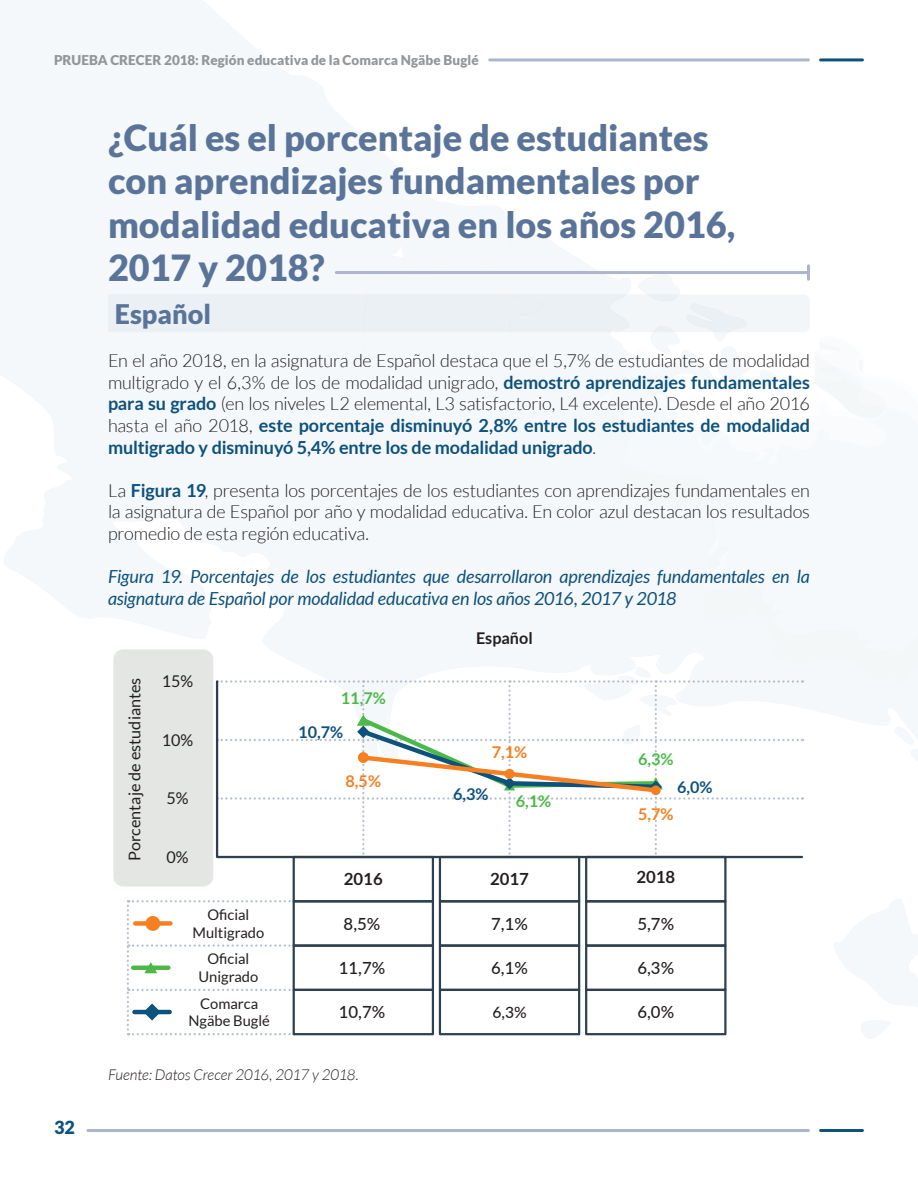
<style>
.page{position:relative;width:918px;height:1188px;background:#fff}
.page>*{position:absolute;margin:0;border:0;box-sizing:border-box;transform-origin:0 0}
.Títulos{font:900 36px/43.2px "Lato";color:#5a7499}
.Materias{font:900 27px "Lato";color:#5a7499}
.Cuerpos_de_texto_1_c{font:300 18px/21.6px "Lato";letter-spacing:-.01em;color:#231f20;text-align:justify}
.Figuras{font:italic 18px/21.6px "Lato";letter-spacing:-.01em;color:#0d517d}
.t1{font:900 18px "Lato";color:#0d517d}
.t2{font:500 16.8px "Lato";color:#231f20}
.t3{font:700 16.8px "Lato";color:#231f20}
.t4{font:16.2px "Lato";color:#231f20}
.t5{font:700 16.2px "Lato";color:#0d517d}
.t6{font:700 16.2px "Lato";color:#4cb848}
.t7{font:700 16.2px "Lato";color:#f57f21}
.t8{font:700 16.2px "Lato";color:#231f20}
.t9{font:500 15.6px "Lato";color:#231f20}
.Fuentes_Tablas_figur{font:italic 300 15px "Lato";letter-spacing:-.01em;color:#231f20}
.t10{font:14.7px/17.7px "Lato";color:#231f20;text-align:center}
.t11{font:900 13.5px "Lato";letter-spacing:.005em;color:#939598}
.s1{font-weight:700;color:#0d517d}
</style>
<div class="page">
<hr style="left:88px;top:1129px;width:720px;height:3px;background:#adb5ca">
<hr style="left:490px;top:58px;width:318px;height:3px;background:#adb5ca">
<hr style="left:821px;top:58px;width:41px;height:3px;background:#0d517d">
<hr style="left:821px;top:1129px;width:41px;height:3px;background:#0d517d">
<div style="left:113px;top:649px;width:100px;height:238px;background:#e4e6e4;border-radius:10px"></div>
<svg style="left:127px;top:900px;width:166px;height:135px"></svg>
<div style="left:293px;top:856px;width:141px;height:46px;border:2px solid #2e404f"></div>
<div style="left:439px;top:856px;width:141px;height:46px;border:2px solid #2e404f"></div>
<div style="left:585px;top:856px;width:142px;height:46px;border:2px solid #2e404f"></div>
<div style="left:293px;top:900px;width:141px;height:47px;border:2px solid #2e404f"></div>
<div style="left:439px;top:900px;width:141px;height:47px;border:2px solid #2e404f"></div>
<div style="left:585px;top:900px;width:142px;height:47px;border:2px solid #2e404f"></div>
<div style="left:293px;top:944px;width:141px;height:47px;border:2px solid #2e404f"></div>
<div style="left:439px;top:944px;width:141px;height:47px;border:2px solid #2e404f"></div>
<div style="left:585px;top:944px;width:142px;height:47px;border:2px solid #2e404f"></div>
<div style="left:293px;top:989px;width:141px;height:46px;border:2px solid #2e404f"></div>
<div style="left:439px;top:989px;width:141px;height:46px;border:2px solid #2e404f"></div>
<div style="left:585px;top:989px;width:142px;height:46px;border:2px solid #2e404f"></div>
<svg style="left:108px;top:217px;width:810px;height:641px"></svg>
<div style="left:358px;top:752px;width:11px;height:11px;background:#f57f21;border-radius:50%"></div>
<div style="left:651px;top:785px;width:10px;height:10px;background:#f57f21;border-radius:50%"></div>
<div style="left:504px;top:769px;width:11px;height:10px;background:#f57f21;border-radius:50%"></div>
<p class="t11" style="left:54px;top:53px;width:426px">PRUEBA CRECER 2018: Región educativa de la Comarca Ngäbe Buglé</p>
<p class="Títulos" style="left:108px;top:116px;width:629px">¿Cuál es el porcentaje de estudiantes con aprendizajes fundamentales por modalidad educativa en los años 2016,<br>2017 y 2018?</p>
<p class="Materias" style="left:115px;top:298px;width:98px">Español</p>
<p class="Cuerpos_de_texto_1_c" style="left:108px;top:350px;width:704px">En el año 2018, en la asignatura de Español destaca que el 5,7% de estudiantes de modalidad multigrado y el 6,3% de los de modalidad unigrado, <span class="s1">demostró aprendizajes fundamentales para su grado</span> (en los niveles L2 elemental, L3 satisfactorio, L4 excelente). Desde el año 2016 hasta el año 2018, <span class="s1">este porcentaje disminuyó 2,8% entre los estudiantes de modalidad multigrado y disminuyó 5,4% entre los de modalidad unigrado</span>.</p>
<p class="Cuerpos_de_texto_1_c" style="left:108px;top:480px;width:703px">La <span class="s1">Figura 19</span>, presenta los porcentajes de los estudiantes con aprendizajes fundamentales en la asignatura de Español por año y modalidad educativa. En color azul destacan los resultados promedio de esta región educativa.</p>
<p class="Figuras" style="left:108px;top:566px;width:704px">Figura 19. Porcentajes de los estudiantes que desarrollaron aprendizajes fundamentales en la asignatura de Español por modalidad educativa en los años 2016, 2017 y 2018</p>
<p class="t4" style="left:126px;top:861px;width:185px;rotate:-90deg">Porcentaje de estudiantes</p>
<p class="t4" style="left:162px;top:673px;width:33px">15%</p>
<p class="t4" style="left:162px;top:731px;width:33px">10%</p>
<p class="t4" style="left:166px;top:790px;width:24px">5%</p>
<p class="t4" style="left:166px;top:848px;width:24px">0%</p>
<p class="t10" style="left:193px;top:906px;width:73px">Oficial<br>Multigrado</p>
<p class="t10" style="left:199px;top:950px;width:61px">Oficial<br>Unigrado</p>
<p class="t10" style="left:188px;top:994px;width:83px">Comarca<br>Ngäbe Buglé</p>
<p class="t6" style="left:341px;top:689px;width:46px">11,7%</p>
<p class="t5" style="left:298px;top:723px;width:46px">10,7%</p>
<p class="t7" style="left:346px;top:772px;width:37px">8,5%</p>
<p class="t8" style="left:476px;top:629px;width:58px">Español</p>
<p class="t7" style="left:492px;top:743px;width:37px">7,1%</p>
<p class="t5" style="left:453px;top:785px;width:37px">6,3%</p>
<p class="t6" style="left:516px;top:792px;width:37px">6,1%</p>
<p class="t6" style="left:638px;top:750px;width:37px">6,3%</p>
<p class="t5" style="left:677px;top:778px;width:37px">6,0%</p>
<p class="t7" style="left:638px;top:804px;width:37px">5,7%</p>
<p class="t3" style="left:344px;top:869px;width:40px">2016</p>
<p class="t3" style="left:490px;top:869px;width:40px">2017</p>
<p class="t3" style="left:636px;top:867px;width:40px">2018</p>
<p class="t2" style="left:344px;top:911px;width:38px">8,5%</p>
<p class="t2" style="left:491px;top:911px;width:38px">7,1%</p>
<p class="t2" style="left:637px;top:911px;width:38px">5,7%</p>
<p class="t2" style="left:339px;top:956px;width:48px">11,7%</p>
<p class="t2" style="left:491px;top:956px;width:38px">6,1%</p>
<p class="t2" style="left:637px;top:956px;width:38px">6,3%</p>
<p class="t2" style="left:339px;top:1000px;width:48px">10,7%</p>
<p class="t9" style="left:492px;top:1001px;width:36px">6,3%</p>
<p class="t2" style="left:637px;top:1000px;width:38px">6,0%</p>
<p class="t1" style="left:54px;top:1117px;width:22px">32</p>
<p class="Fuentes_Tablas_figur" style="left:108px;top:1067px;width:252px">Fuente: Datos Crecer 2016, 2017 y 2018.</p>
</div>
